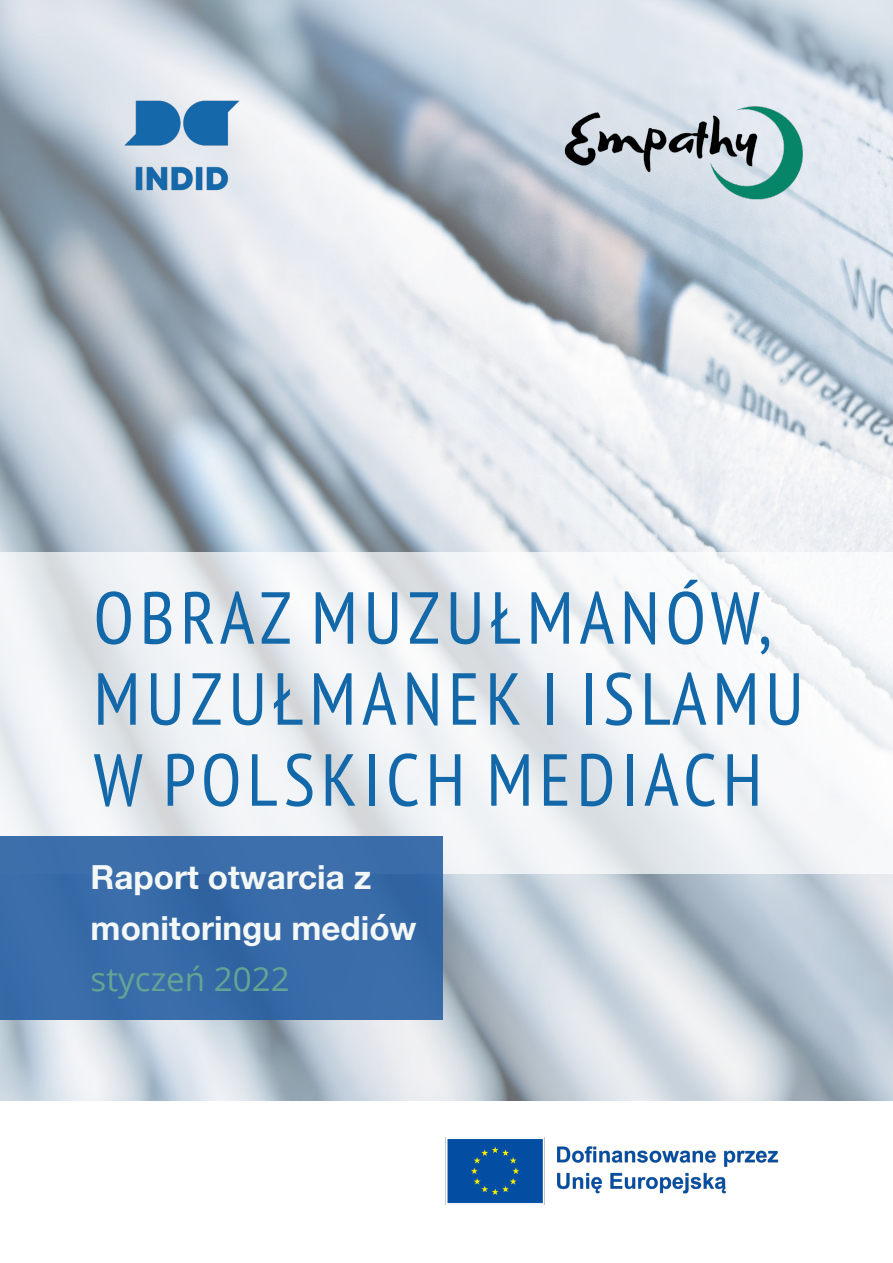
<style>
.page{position:relative;width:893px;height:1263px;background:#fff}
.page>*{position:absolute;margin:0;border:0;box-sizing:border-box;transform-origin:0 0}
.Page_Header_-_Black{font:condensed 73.5px/81px "PT Sans";letter-spacing:.08em;color:#1268a9}
.Cover_Subhead{font:700 33.15px/50.7px "Helvetica Neue";color:#f3f7f6}
.Cover_Subhead-2{font:33.15px "Open Sans";color:#64a494}
</style>
<div class="page">
<img style="left:0;top:0;width:893px;height:1101px">
<svg style="left:0;top:552px;width:893px;height:321px;fill:#f1f4f6"></svg>
<div style="left:0;top:837px;width:443px;height:183px;background:#396ca9"></div>
<img style="left:562px;top:84px;width:245px;height:124px">
<img style="left:445px;top:1137px;width:334px;height:68px">
<img style="left:94px;top:78px;width:165px;height:130px">
<p class="Page_Header_-_Black" style="left:94px;top:576px;width:711px">OBRAZ MUZUŁMANÓW,<br>MUZUŁMANEK I ISLAMU</p>
<p class="Page_Header_-_Black" style="left:94px;top:738px;width:670px">W POLSKICH MEDIACH</p>
<p class="Cover_Subhead" style="left:91px;top:853px;width:327px">Raport otwarcia z monitoringu mediów</p>
<p class="Cover_Subhead-2" style="left:91px;top:956px;width:201px">styczeń 2022</p>
</div>
